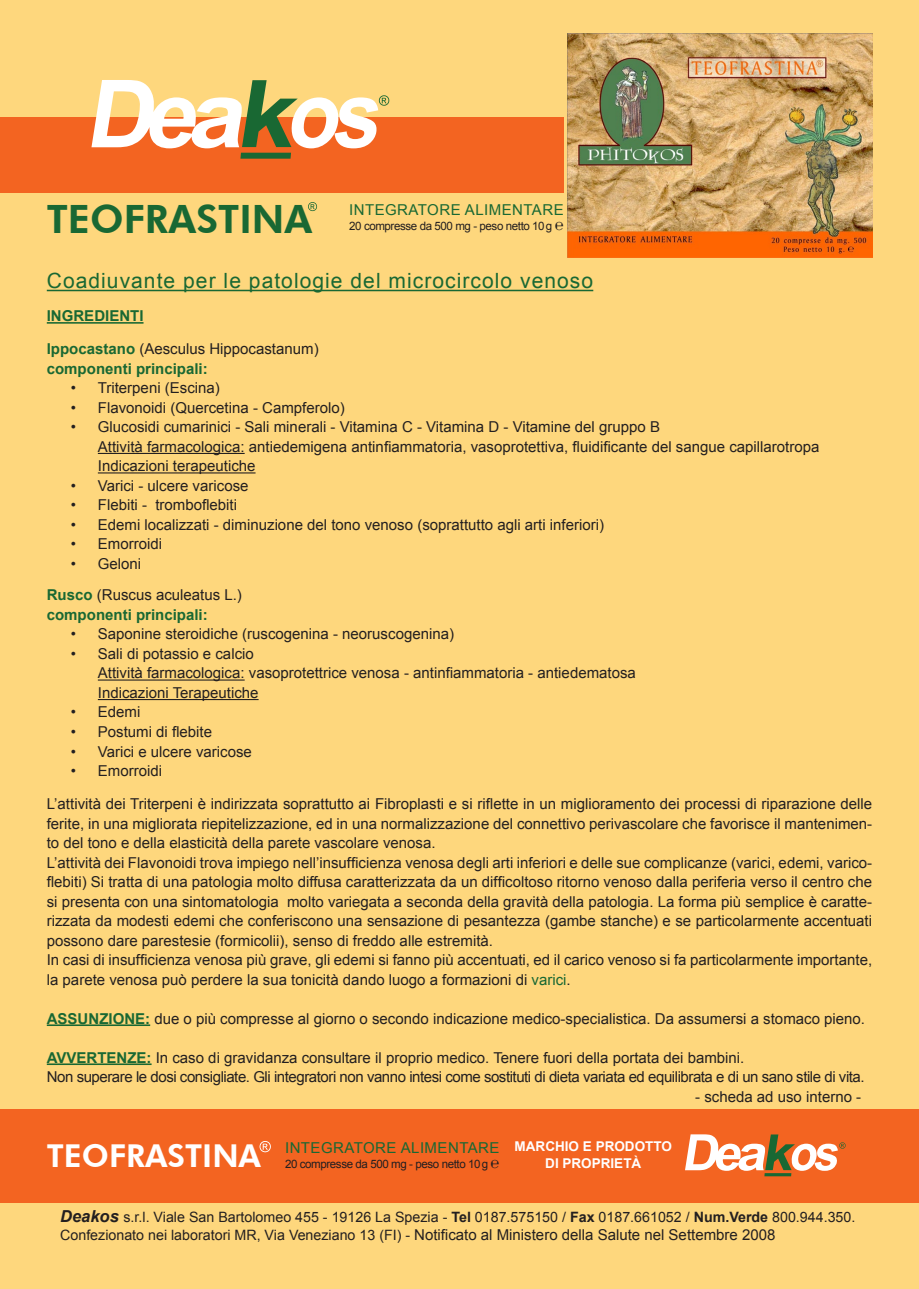
<style>
.page{position:relative;width:919px;height:1289px;background:#fff}
.page>*{position:absolute;margin:0;border:0;box-sizing:border-box;transform-origin:0 0}
.t1{font:800 39px "Futura BT";color:#196833}
.t2{font:800 31.5px "Futura BT";color:#fff}
.t3{font:21px "Arial";letter-spacing:.05em;color:#196833}
.t4{font:15px/19.5px "Arial";color:#231f20;text-align:justify}
.t5{font:15px "Arial";letter-spacing:-.03em;color:#231f20}
.t6{font:700 15px "Arial";color:#196833}
.t7{font:15px "Arial";letter-spacing:.03em;color:#196833}
.t8{font:14.25px "Arial";color:#231f20}
.t9{font:700 13.5px "Arial";color:#fff}
.t10{font:11.55px "Arial";letter-spacing:-.035em;color:#231f20}
.s1{font-size:15px}
.s2{font-weight:700;color:#196833}
.s3{color:#196833}
.s4{font-weight:700;font-style:italic;font-size:16.5px}
.s5{font-weight:700}
.s6{font-size:14.25px}
</style>
<div class="page">
<div style="left:0;top:0;width:918px;height:1288px;background:#fed77d"></div>
<hr style="left:47px;top:290px;width:546px;height:1px;background:#196833">
<hr style="left:47px;top:322px;width:96px;height:2px;background:#196833">
<hr style="left:98px;top:453px;width:147px;height:1px;background:#231f20">
<hr style="left:98px;top:472px;width:157px;height:1px;background:#231f20">
<hr style="left:98px;top:679px;width:147px;height:1px;background:#231f20">
<hr style="left:98px;top:699px;width:160px;height:1px;background:#231f20">
<hr style="left:47px;top:1024px;width:103px;height:2px;background:#196833">
<hr style="left:47px;top:1063px;width:105px;height:2px;background:#196833">
<div style="left:0;top:117px;width:563px;height:75px;background:#f36421"></div>
<img style="left:568px;top:34px;width:304px;height:223px">
<div style="left:0;top:1109px;width:918px;height:93px;background:#f36421"></div>
<svg style="left:91px;top:80px;width:298px;height:79px"></svg>
<svg style="left:308px;top:202px;width:9px;height:9px"></svg>
<hr style="left:764px;top:1173px;width:27px;height:3px;background:#196833">
<svg style="left:685px;top:1134px;width:160px;height:36px"></svg>
<svg style="left:259px;top:1141px;width:12px;height:11px"></svg>
<p class="t1" style="left:47px;top:196px;width:267px">TEOFRASTINA</p>
<p class="t7" style="left:349px;top:200px;width:216px">INTEGRATORE ALIMENTARE</p>
<p class="t10" style="left:349px;top:218px;width:216px">20 compresse da 500 mg - peso netto 10 g <span class="s1">℮</span></p>
<p class="t3" style="left:47px;top:267px;width:548px">Coadiuvante per le patologie del microcircolo venoso</p>
<p class="t6" style="left:47px;top:306px;width:98px">INGREDIENTI</p>
<p class="t4" style="left:47px;top:339px;width:273px"><span class="s2">Ippocastano</span> (Aesculus Hippocastanum)</p>
<p class="t6" style="left:47px;top:358px;width:162px">componenti principali:</p>
<p class="t4" style="left:71px;top:378px;width:150px">• Triterpeni (Escina)</p>
<p class="t4" style="left:71px;top:398px;width:275px">• Flavonoidi (Quercetina - Campferolo)</p>
<p class="t4" style="left:71px;top:417px;width:590px">• Glucosidi cumarinici - Sali minerali - Vitamina C - Vitamina D - Vitamine del gruppo B</p>
<p class="t4" style="left:98px;top:437px;width:723px">Attività farmacologica: antiedemigena antinfiammatoria, vasoprotettiva, fluidificante del sangue capillarotropa</p>
<p class="t4" style="left:98px;top:456px;width:159px">Indicazioni terapeutiche</p>
<p class="t4" style="left:71px;top:476px;width:179px">• Varici - ulcere varicose</p>
<p class="t4" style="left:71px;top:495px;width:168px">• Flebiti - tromboflebiti</p>
<p class="t4" style="left:71px;top:515px;width:535px">• Edemi localizzati - diminuzione del tono venoso (soprattutto agli arti inferiori)</p>
<p class="t4" style="left:71px;top:534px;width:93px">• Emorroidi</p>
<p class="t4" style="left:71px;top:554px;width:72px">• Geloni</p>
<p class="t4" style="left:47px;top:585px;width:197px"><span class="s2">Rusco</span> (Ruscus aculeatus L.)</p>
<p class="t6" style="left:47px;top:604px;width:162px">componenti principali:</p>
<p class="t4" style="left:71px;top:624px;width:384px">• Saponine steroidiche (ruscogenina - neoruscogenina)</p>
<p class="t4" style="left:71px;top:644px;width:184px">• Sali di potassio e calcio</p>
<p class="t4" style="left:98px;top:663px;width:539px">Attività farmacologica: vasoprotettrice venosa - antinfiammatoria - antiedematosa</p>
<p class="t4" style="left:98px;top:683px;width:162px">Indicazioni Terapeutiche</p>
<p class="t4" style="left:71px;top:702px;width:71px">• Edemi</p>
<p class="t4" style="left:71px;top:722px;width:143px">• Postumi di flebite</p>
<p class="t4" style="left:71px;top:741px;width:182px">• Varici e ulcere varicose</p>
<p class="t4" style="left:71px;top:761px;width:93px">• Emorroidi</p>
<p class="t4" style="left:47px;top:794px;width:826px">L’attività dei Triterpeni è indirizzata soprattutto ai Fibroplasti e si riflette in un miglioramento dei processi di riparazione delle ferite, in una migliorata riepitelizzazione, ed in una normalizzazione del connettivo perivascolare che favorisce il mantenimen&shy;to del tono e della elasticità della parete vascolare venosa.</p>
<p class="t4" style="left:47px;top:852px;width:826px">L’attività dei Flavonoidi trova impiego nell’insufficienza venosa degli arti inferiori e delle sue complicanze (varici, edemi, varico&shy;flebiti) Si tratta di una patologia molto diffusa caratterizzata da un difficoltoso ritorno venoso dalla periferia verso il centro che si presenta con una sintomatologia molto variegata a seconda della gravità della patologia. La forma più semplice è caratte&shy;rizzata da modesti edemi che conferiscono una sensazione di pesantezza (gambe stanche) e se particolarmente accentuati possono dare parestesie (formicolii), senso di freddo alle estremità.</p>
<p class="t4" style="left:47px;top:950px;width:826px">In casi di insufficienza venosa più grave, gli edemi si fanno più accentuati, ed il carico venoso si fa particolarmente importante, la parete venosa può perdere la sua tonicità dando luogo a formazioni di <span class="s3">varici</span>.</p>
<p class="t4" style="left:47px;top:1008px;width:819px"><span class="s2">ASSUNZIONE:</span> due o più compresse al giorno o secondo indicazione medico-specialistica. Da assumersi a stomaco pieno.</p>
<p class="t4" style="left:47px;top:1047px;width:699px"><span class="s2">AVVERTENZE:</span> In caso di gravidanza consultare il proprio medico. Tenere fuori della portata dei bambini.</p>
<p class="t5" style="left:47px;top:1067px;width:819px">Non superare le dosi consigliate. Gli integratori non vanno intesi come sostituti di dieta variata ed equilibrata e di un sano stile di vita.</p>
<p class="t4" style="left:695px;top:1086px;width:167px">- scheda ad uso interno -</p>
<p class="t2" style="left:47px;top:1136px;width:216px">TEOFRASTINA</p>
<p class="t7" style="left:285px;top:1137px;width:216px">INTEGRATORE ALIMENTARE</p>
<p class="t10" style="left:285px;top:1155px;width:216px">20 compresse da 500 mg - peso netto 10 g <span class="s1">℮</span></p>
<p class="t9" style="left:514px;top:1137px;width:159px">MARCHIO E PRODOTTO</p>
<p class="t9" style="left:545px;top:1154px;width:98px">DI PROPRIETÀ</p>
<p class="t8" style="left:60px;top:1207px;width:796px"><span class="s4">Deakos</span> s.r.l. Viale San Bartolomeo 455 - 19126 La Spezia - <span class="s5">Tel</span> 0187.575150 / <span class="s5">Fax</span> 0187.661052 / <span class="s5">Num.Verde</span> 800.944.350.</p>
<p class="t4" style="left:60px;top:1225px;width:716px"><span class="s6">Confezionato nei laboratori MR, Via Veneziano 13 (FI) -</span> Notificato al Ministero della Salute nel Settembre 2008</p>
</div>
